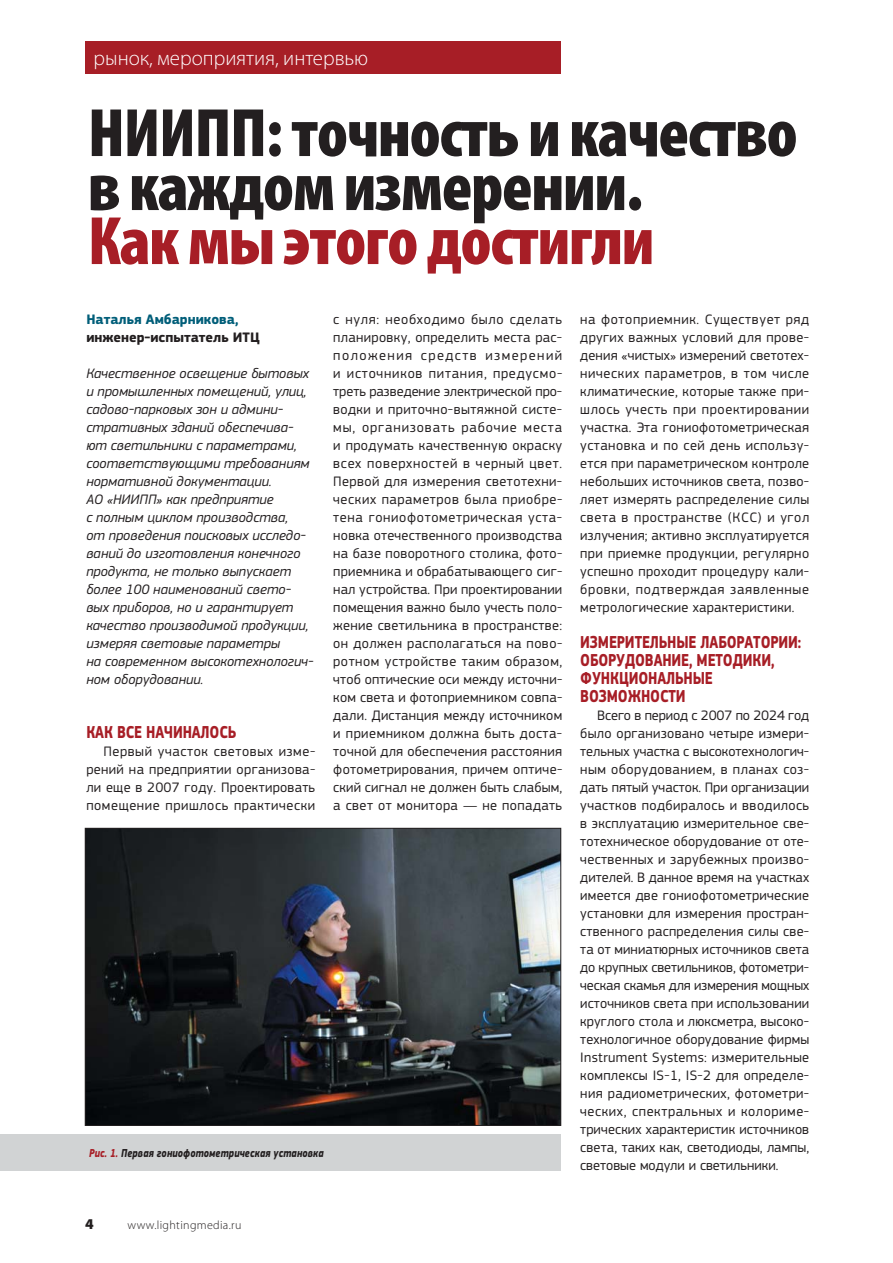
<style>
.page{position:relative;width:893px;height:1263px;background:#fff}
.page>*{position:absolute;margin:0;border:0;box-sizing:border-box;transform-origin:0 0}
.t1{font:900 condensed 69px/54px "Myriad Pro";letter-spacing:-.02em;color:#231f20}
.t2{font:900 condensed 69px "Myriad Pro";letter-spacing:-.02em;color:#a71e26}
.t3{font:300 21px "Myriad Pro";color:#fff}
.t4{font:700 18px/18px "PF Square Sans Pro";letter-spacing:-.01em;color:#a71e26;scale:.8 1}
.t5{font:900 15px "Myriad Pro";color:#231f20}
.t6{font:14.25px/18px "PF Square Sans Pro";letter-spacing:.02em;color:#231f20;text-align:justify}
.t7{font:italic 14.25px/18px "PF Square Sans Pro";color:#231f20}
.t8{font:700 14.25px "PF Square Sans Pro";color:#231f20}
.t9{font:700 14.25px "PF Square Sans Pro";color:#005e79}
.t10{font:italic 700 12px "PF Square Sans Pro";letter-spacing:.01em;color:#231f20;scale:.8 1}
.t11{font:300 12px "Myriad Pro";letter-spacing:.03em;color:#231f20}
.s1{color:#a71e26}
</style>
<div class="page">
<div style="left:85px;top:41px;width:476px;height:33px;background:#a71e26"></div>
<img style="left:87px;top:830px;width:472px;height:293px">
<div style="left:85px;top:828px;width:476px;height:297px;border:1px solid #231f20"></div>
<div style="left:0;top:1134px;width:561px;height:36px;background:#d1d3d4"></div>
<h2 class="t3" style="left:94px;top:50px;width:276px">рынок, мероприятия, интервью</h2>
<h1 class="t1" style="left:88px;top:105px;width:711px">НИИПП: точность и качество в каждом измерении.</h1>
<h1 class="t2" style="left:88px;top:200px;width:568px">Как мы этого достигли</h1>
<p class="t9" style="left:86px;top:311px;width:154px">Наталья Амбарникова,</p>
<p class="t8" style="left:86px;top:329px;width:175px">инженер-испытатель ИТЦ</p>
<p class="t7" style="left:86px;top:364px;width:228px">Качественное освещение бытовых и промышленных помещений, улиц, садово-парковых зон и админи&shy;стративных зданий обеспечива&shy;ют светильники с параметрами, соответствующими требованиям нормативной документации.<br>АО «НИИПП» как предприятие<br>с полным циклом производства,<br>от проведения поисковых исследо&shy;ваний до изготовления конечного продукта, не только выпускает более 100 наименований свето&shy;вых приборов, но и гарантирует качество производимой продукции, измеряя световые параметры<br>на современном высокотехнологич&shy;ном оборудовании.</p>
<p class="t4" style="left:86px;top:723px;width:189px">КАК ВСЕ НАЧИНАЛОСЬ</p>
<p class="t6" style="left:86px;top:742px;width:230px;text-indent:17px">Первый участок световых изме&shy;рений на предприятии организова&shy;ли еще в 2007 году. Проектировать помещение пришлось практически</p>
<p class="t10" style="left:89px;top:1145px;width:295px"><span class="s1">Рис. 1.</span> Первая гониофотометрическая установка</p>
<p class="t6" style="left:333px;top:310px;width:230px">с нуля: необходимо было сделать планировку, определить места рас&shy;положения средств измерений и источников питания, предусмо&shy;треть разведение электрической про&shy;водки и приточно-вытяжной систе&shy;мы, организовать рабочие места и продумать качественную окраску всех поверхностей в черный цвет.<br>Первой для измерения светотехни&shy;ческих параметров была приобре&shy;тена гониофотометрическая уста&shy;новка отечественного производства на базе поворотного столика, фото&shy;приемника и обрабатывающего сиг&shy;нал устройства. При проектировании помещения важно было учесть поло&shy;жение светильника в пространстве: он должен располагаться на пово&shy;ротном устройстве таким образом, чтоб оптические оси между источни&shy;ком света и фотоприемником совпа&shy;дали. Дистанция между источником и приемником должна быть доста&shy;точной для обеспечения расстояния фотометрирования, причем оптиче&shy;ский сигнал не должен быть слабым, а свет от монитора — не попадать</p>
<p class="t6" style="left:580px;top:310px;width:230px">на фотоприемник. Существует ряд других важных условий для прове&shy;дения «чистых» измерений светотех&shy;нических параметров, в том числе климатические, которые также при&shy;шлось учесть при проектировании участка. Эта гониофотометрическая установка и по сей день использу&shy;ется при параметрическом контроле небольших источников света, позво&shy;ляет измерять распределение силы света в пространстве (КСС) и угол излучения; активно эксплуатируется при приемке продукции, регулярно успешно проходит процедуру кали&shy;бровки, подтверждая заявленные метрологические характеристики.</p>
<p class="t4" style="left:580px;top:633px;width:278px">ИЗМЕРИТЕЛЬНЫЕ ЛАБОРАТОРИИ:<br>ОБОРУДОВАНИЕ, МЕТОДИКИ,<br>ФУНКЦИОНАЛЬНЫЕ<br>ВОЗМОЖНОСТИ</p>
<p class="t6" style="left:580px;top:706px;width:231px;text-indent:17px">Всего в период с 2007 по 2024 год было организовано четыре измери&shy;тельных участка с высокотехнологич&shy;ным оборудованием, в планах соз&shy;дать пятый участок. При организации участков подбиралось и вводилось в эксплуатацию измерительное све&shy;тотехническое оборудование от оте&shy;чественных и зарубежных произво&shy;дителей. В данное время на участках имеется две гониофотометрические установки для измерения простран&shy;ственного распределения силы све&shy;та от миниатюрных источников света до крупных светильников, фотометри&shy;ческая скамья для измерения мощных источников света при использовании круглого стола и люксметра, высоко&shy;технологичное оборудование фирмы Instrument Systems: измерительные комплексы IS-1, IS-2 для определе&shy;ния радиометрических, фотометри&shy;ческих, спектральных и колориме&shy;трических характеристик источников света, таких как, светодиоды, лампы, световые модули и светильники.</p>
<p class="t5" style="left:85px;top:1215px;width:10px">4</p>
<p class="t11" style="left:128px;top:1220px;width:115px">www.lightingmedia.ru</p>
</div>
